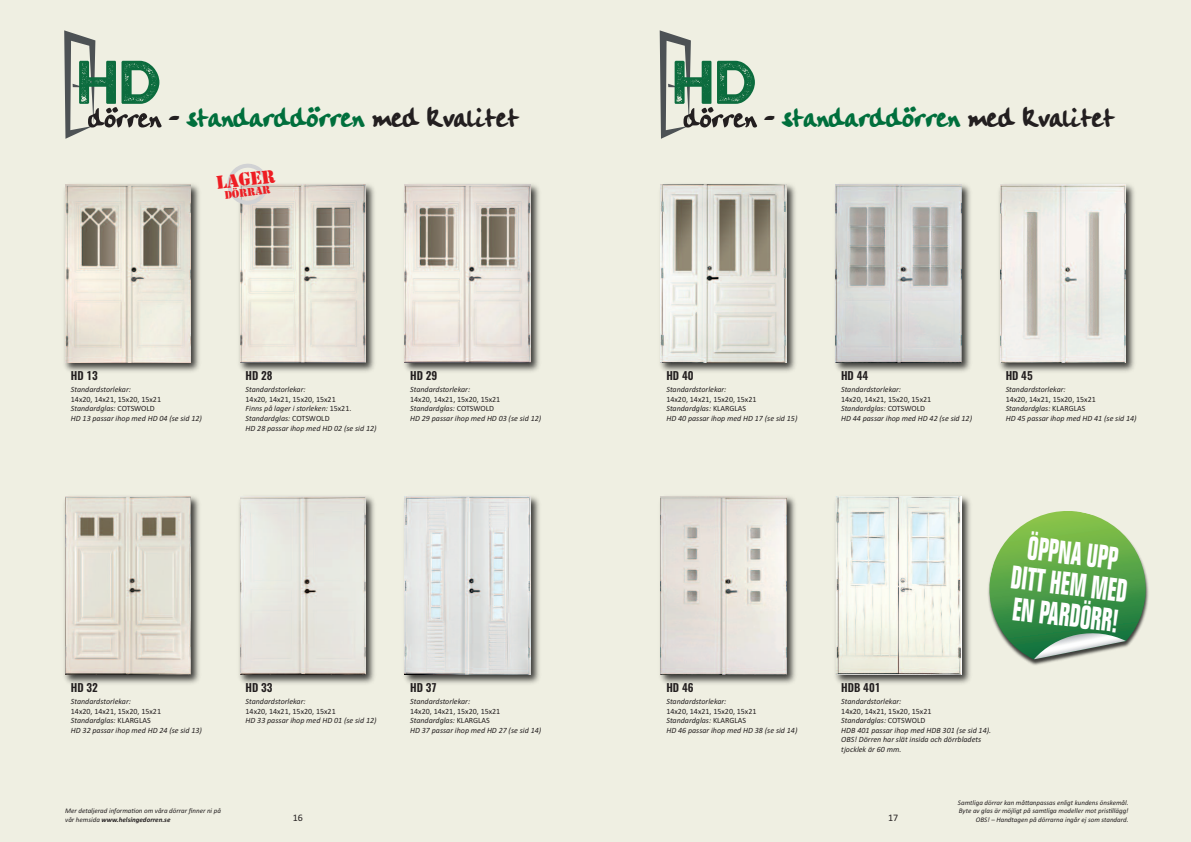
<style>
.page{position:relative;width:1191px;height:842px;background:#fff}
.page>*{position:absolute;margin:0;border:0;box-sizing:border-box;transform-origin:0 0}
.t1{font:35px "Handwriting Plain";color:#006f3c}
.t2{font:700 condensed 32px/31px "Folio";color:#fff;text-align:center;scale:.75 1}
.t3{font:19.3px "Stencil";color:#ee1d23}
.t4{font:11.5px "Stencil";color:#ee1d23}
.t5{font:600 11px "Oswald";color:#231f20}
.t6{font:10px "Calibri";color:#231f20}
.t7{font:italic 8px/9.6px "Calibri";color:#231f20}
.t8{font:8px "Calibri";color:#231f20}
.t9{font:italic 7px/8.4px "Calibri";color:#231f20}
.s1{color:#231f20}
.s2{font-style:normal}
.s3{font-weight:700}
</style>
<div class="page">
<div style="left:0;top:0;width:595px;height:842px;background:#efefe2"></div>
<svg style="left:64px;top:30px;width:98px;height:109px"></svg>
<img style="left:64px;top:184px;width:136px;height:188px">
<img style="left:65px;top:185px;width:126px;height:178px">
<img style="left:404px;top:184px;width:136px;height:188px">
<img style="left:404px;top:184px;width:126px;height:179px">
<img style="left:239px;top:184px;width:136px;height:188px">
<img style="left:240px;top:184px;width:126px;height:179px">
<img style="left:64px;top:496px;width:136px;height:188px">
<img style="left:65px;top:496px;width:126px;height:178px">
<img style="left:404px;top:496px;width:136px;height:188px">
<img style="left:404px;top:496px;width:126px;height:178px">
<img style="left:239px;top:496px;width:136px;height:188px">
<img style="left:240px;top:496px;width:126px;height:178px">
<svg style="left:227px;top:164px;width:42px;height:41px"></svg>
<div style="left:595px;top:0;width:596px;height:842px;background:#efefe2"></div>
<svg style="left:659px;top:30px;width:98px;height:109px"></svg>
<img style="left:660px;top:184px;width:136px;height:188px">
<img style="left:661px;top:184px;width:125px;height:179px">
<img style="left:999px;top:184px;width:136px;height:188px">
<img style="left:1000px;top:185px;width:125px;height:177px">
<img style="left:835px;top:184px;width:136px;height:188px">
<img style="left:835px;top:185px;width:126px;height:177px">
<img style="left:660px;top:496px;width:136px;height:188px">
<img style="left:660px;top:496px;width:126px;height:178px">
<img style="left:835px;top:674px;width:123px;height:10px">
<img style="left:835px;top:496px;width:123px;height:178px">
<img style="left:958px;top:496px;width:108px;height:188px">
<svg style="left:982px;top:504px;width:167px;height:155px"></svg>
<h1 class="t1" style="left:168px;top:95px;width:352px"><span class="s1">-</span> standarddörren <span class="s1">med kvalitet</span></h1>
<h3 class="t3" style="left:215px;top:171px;width:60px;rotate:-7deg">LAGER</h3>
<h3 class="t4" style="left:224px;top:188px;width:48px;rotate:-7deg">DÖRRAR</h3>
<h3 class="t5" style="left:71px;top:370px;width:28px">HD 13</h3>
<p class="t7" style="left:71px;top:385px;width:61px">Standardstorlekar:</p>
<p class="t7" style="left:71px;top:394px;width:133px"><span class="s2">14x20, 14x21, 15x20, 15x21<br></span>Standardglas: <span class="s2">COTSWOLD<br></span>HD 13 passar ihop med HD 04 (se sid 12)</p>
<h3 class="t5" style="left:245px;top:370px;width:28px">HD 28</h3>
<p class="t7" style="left:245px;top:385px;width:61px">Standardstorlekar:</p>
<p class="t7" style="left:245px;top:394px;width:133px"><span class="s2">14x20, 14x21, 15x20, 15x21<br></span>Finns på lager i storleken: <span class="s2">15x21.<br></span>Standardglas: <span class="s2">COTSWOLD<br></span>HD 28 passar ihop med HD 02 (se sid 12)</p>
<h3 class="t5" style="left:410px;top:370px;width:29px">HD 29</h3>
<p class="t7" style="left:410px;top:385px;width:61px">Standardstorlekar:</p>
<p class="t7" style="left:410px;top:394px;width:133px"><span class="s2">14x20, 14x21, 15x20, 15x21<br></span>Standardglas: <span class="s2">COTSWOLD<br></span>HD 29 passar ihop med HD 03 (se sid 12)</p>
<h3 class="t5" style="left:71px;top:682px;width:28px">HD 32</h3>
<p class="t7" style="left:71px;top:696px;width:61px">Standardstorlekar:</p>
<p class="t7" style="left:71px;top:706px;width:133px"><span class="s2">14x20, 14x21, 15x20, 15x21<br></span>Standardglas: <span class="s2">KLARGLAS<br></span>HD 32 passar ihop med HD 24 (se sid 13)</p>
<h3 class="t5" style="left:245px;top:682px;width:28px">HD 33</h3>
<p class="t7" style="left:245px;top:696px;width:61px">Standardstorlekar:</p>
<p class="t8" style="left:245px;top:706px;width:92px">14x20, 14x21, 15x20, 15x21</p>
<p class="t7" style="left:245px;top:716px;width:133px">HD 33 passar ihop med HD 01 (se sid 12)</p>
<p class="t9" style="left:65px;top:806px;width:157px">Mer detaljerad information om våra dörrar finner ni på vår hemsida <span class="s3">www.helsingedorren.se</span></p>
<p class="t6" style="left:293px;top:812px;width:12px">16</p>
<h3 class="t5" style="left:410px;top:682px;width:28px">HD 37</h3>
<p class="t7" style="left:410px;top:696px;width:61px">Standardstorlekar:</p>
<p class="t7" style="left:410px;top:706px;width:133px"><span class="s2">14x20, 14x21, 15x20, 15x21<br></span>Standardglas: <span class="s2">KLARGLAS<br></span>HD 37 passar ihop med HD 27 (se sid 14)</p>
<h1 class="t1" style="left:764px;top:95px;width:352px"><span class="s1">-</span> standarddörren <span class="s1">med kvalitet</span></h1>
<h3 class="t5" style="left:666px;top:370px;width:29px">HD 40</h3>
<p class="t7" style="left:666px;top:385px;width:61px">Standardstorlekar:</p>
<p class="t7" style="left:666px;top:394px;width:133px"><span class="s2">14x20, 14x21, 15x20, 15x21<br></span>Standardglas: <span class="s2">KLARGLAS<br></span>HD 40 passar ihop med HD 17 (se sid 15)</p>
<h3 class="t5" style="left:666px;top:682px;width:29px">HD 46</h3>
<p class="t7" style="left:666px;top:696px;width:61px">Standardstorlekar:</p>
<p class="t7" style="left:666px;top:706px;width:133px"><span class="s2">14x20, 14x21, 15x20, 15x21<br></span>Standardglas: <span class="s2">KLARGLAS<br></span>HD 46 passar ihop med HD 38 (se sid 14)</p>
<h3 class="t5" style="left:841px;top:370px;width:29px">HD 44</h3>
<p class="t7" style="left:841px;top:385px;width:61px">Standardstorlekar:</p>
<p class="t7" style="left:841px;top:394px;width:133px"><span class="s2">14x20, 14x21, 15x20, 15x21<br></span>Standardglas: <span class="s2">COTSWOLD<br></span>HD 44 passar ihop med HD 42 (se sid 12)</p>
<h3 class="t5" style="left:1005px;top:370px;width:29px">HD 45</h3>
<p class="t7" style="left:1005px;top:385px;width:61px">Standardstorlekar:</p>
<p class="t7" style="left:1005px;top:394px;width:133px"><span class="s2">14x20, 14x21, 15x20, 15x21<br></span>Standardglas: <span class="s2">KLARGLAS<br></span>HD 45 passar ihop med HD 41 (se sid 14)</p>
<h3 class="t5" style="left:841px;top:682px;width:41px">HDB 401</h3>
<p class="t7" style="left:841px;top:696px;width:61px">Standardstorlekar:</p>
<p class="t7" style="left:841px;top:706px;width:151px"><span class="s2">14x20, 14x21, 15x20, 15x21<br></span>Standardglas: <span class="s2">COTSWOLD<br></span>HDB 401 passar ihop med HDB 301 (se sid 14).<br>OBS! Dörren har slät insida och dörrbladets tjocklek är 60 mm.</p>
<h2 class="t2" style="left:1016px;top:533px;width:157px;rotate:7deg">ÖPPNA UPP<br>DITT HEM MED<br>EN PARDÖRR!</h2>
<p class="t6" style="left:888px;top:812px;width:12px">17</p>
<p class="t9" style="left:958px;top:798px;width:172px;text-align:right">Samtliga dörrar kan måttanpassas enligt kundens önskemål.<br>Byte av glas är möjligt på samtliga modeller mot pristillägg!<br>OBS! – Handtagen på dörrarna ingår ej som standard.</p>
</div>
